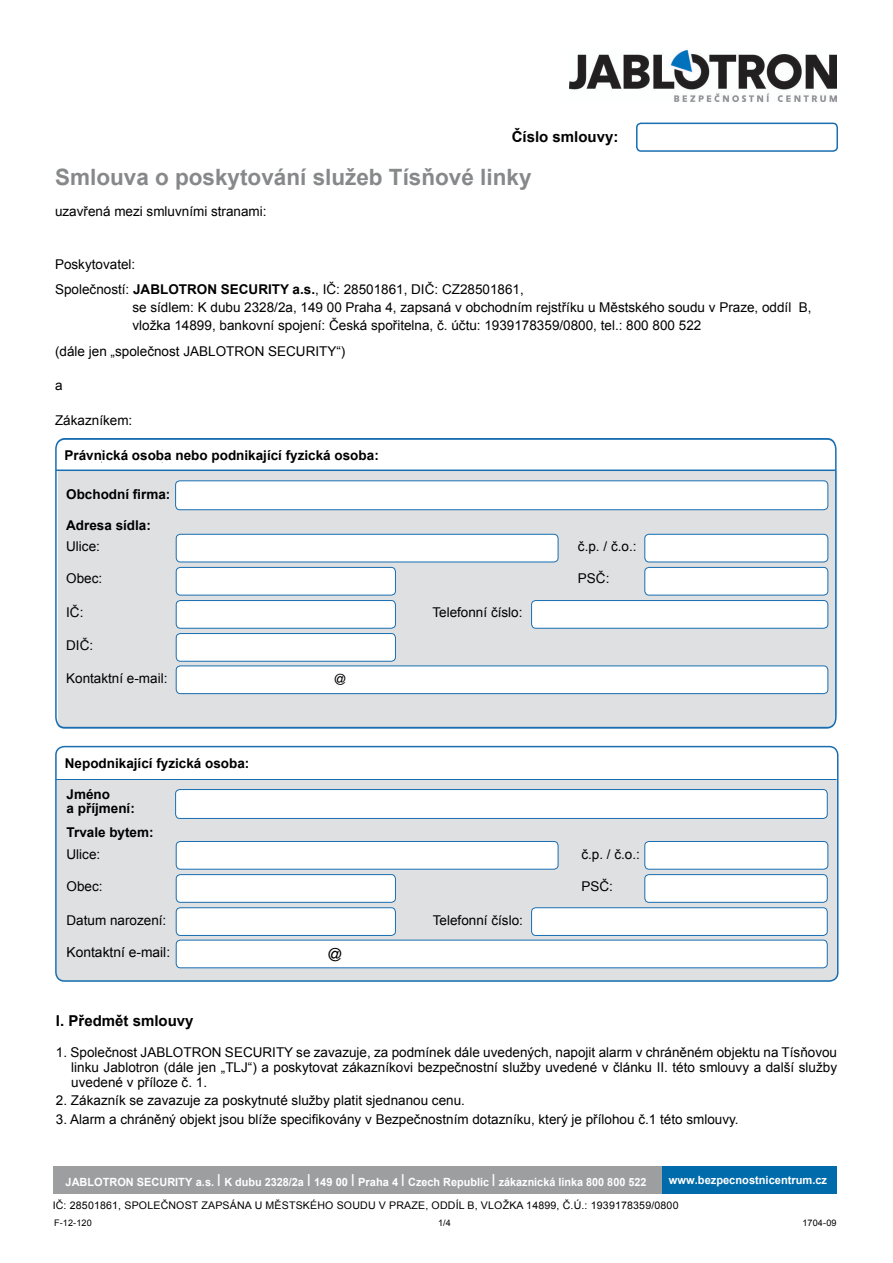
<style>
.page{position:relative;width:893px;height:1263px;background:#fff}
.page>*{position:absolute;margin:0;border:0;box-sizing:border-box;transform-origin:0 0}
.Paragraph_Style1{font:700 22.5px "Arial";color:#87888a}
.t1{font:18px "Helvetica Neue CE";color:#000}
.Paragraph_Style7{font:700 15px "Arial";color:#000}
.t2{font:13.8px "Arial";color:#000}
.Paragraph_Style6{font:13.5px/15px "Arial";color:#000}
.Paragraph_Style3{font:13.5px "Arial";color:#000}
.t3{font:700 13.5px "Arial";color:#000}
.Paragraph_Style5{font:13.5px "Arial";color:#000}
.Paragraph_Style2{font:13.5px "Arial";color:#000}
.t4{font:700 11.25px "Arial";color:#fff}
.t5{font:10.5px "Arial";letter-spacing:.015em;color:#000}
.t6{font:9px "Arial";letter-spacing:.015em;color:#000}
.s1{font-weight:700}
.s2{font-weight:400;font-size:16.65px}
</style>
<div class="page">
<div style="left:58px;top:780px;width:780px;height:202px;background:#dfe0e1"></div>
<div style="left:636px;top:123px;width:202px;height:29px;border:2px solid #186eb1;border-radius:4px"></div>
<svg style="left:55px;top:438px;width:782px;height:291px"></svg>
<div style="left:176px;top:789px;width:651px;height:29px;background:#fff;border-radius:4px"></div>
<div style="left:175px;top:789px;width:653px;height:30px;border:1px solid #186eb1;border-radius:4px"></div>
<div style="left:645px;top:841px;width:183px;height:28px;background:#fff;border-radius:4px"></div>
<div style="left:644px;top:841px;width:184px;height:29px;border:1px solid #186eb1;border-radius:4px"></div>
<div style="left:176px;top:940px;width:651px;height:28px;background:#fff;border-radius:4px"></div>
<div style="left:176px;top:940px;width:652px;height:28px;border:1px solid #186eb1;border-radius:4px"></div>
<div style="left:176px;top:841px;width:382px;height:28px;background:#fff;border-radius:4px"></div>
<div style="left:176px;top:841px;width:382px;height:29px;border:1px solid #186eb1;border-radius:4px"></div>
<div style="left:176px;top:875px;width:219px;height:27px;background:#fff;border-radius:4px"></div>
<div style="left:176px;top:874px;width:220px;height:29px;border:1px solid #186eb1;border-radius:4px"></div>
<div style="left:176px;top:908px;width:219px;height:27px;background:#fff;border-radius:4px"></div>
<div style="left:176px;top:907px;width:220px;height:29px;border:1px solid #186eb1;border-radius:4px"></div>
<div style="left:532px;top:908px;width:295px;height:27px;background:#fff;border-radius:4px"></div>
<div style="left:531px;top:907px;width:297px;height:29px;border:1px solid #186eb1;border-radius:4px"></div>
<div style="left:645px;top:875px;width:182px;height:27px;background:#fff;border-radius:4px"></div>
<div style="left:644px;top:874px;width:184px;height:29px;border:1px solid #186eb1;border-radius:4px"></div>
<hr style="left:56px;top:779px;width:781px;height:1px;background:#186eb1">
<div style="left:55px;top:746px;width:783px;height:236px;border:2px solid #186eb1;border-radius:9px"></div>
<img style="left:569px;top:51px;width:268px;height:51px">
<div style="left:176px;top:665px;width:652px;height:29px;border:1px solid #186eb1;border-radius:4px"></div>
<div style="left:176px;top:633px;width:219px;height:28px;background:#fff;border-radius:4px"></div>
<div style="left:176px;top:633px;width:220px;height:29px;border:1px solid #186eb1;border-radius:4px"></div>
<div style="left:54px;top:1166px;width:608px;height:28px;background:#9c9e9f"></div>
<div style="left:662px;top:1166px;width:174px;height:28px;background:#006bab"></div>
<svg style="left:334px;top:674px;width:12px;height:11px"></svg>
<p class="Paragraph_Style7" style="left:512px;top:126px;width:108px">Číslo smlouvy:</p>
<p class="Paragraph_Style1" style="left:55px;top:162px;width:478px">Smlouva o poskytování služeb Tísňové linky</p>
<p class="Paragraph_Style2" style="left:55px;top:202px;width:213px">uzavřená mezi smluvními stranami:</p>
<p class="Paragraph_Style6" style="left:55px;top:256px;width:82px">Poskytovatel:</p>
<p class="Paragraph_Style6" style="left:55px;top:282px;width:470px">Společností: <span class="s1">JABLOTRON SECURITY a.s.</span>, IČ: 28501861, DIČ: CZ28501861,</p>
<p class="Paragraph_Style6" style="left:132px;top:298px;width:681px;line-height:18px">se sídlem: K dubu 2328/2a, 149 00 Praha 4, zapsaná v obchodním rejstříku u Městského soudu v Praze, oddíl B, vložka 14899, bankovní spojení: Česká spořitelna, č. účtu: 1939178359/0800, tel.: 800 800 522</p>
<p class="Paragraph_Style5" style="left:55px;top:342px;width:292px">(dále jen „společnost JABLOTRON SECURITY“)</p>
<p class="Paragraph_Style5" style="left:55px;top:376px;width:9px">a</p>
<p class="Paragraph_Style6" style="left:55px;top:412px;width:79px">Zákazníkem:</p>
<p class="t3" style="left:64px;top:446px;width:316px">Právnická osoba nebo podnikající fyzická osoba:</p>
<p class="t3" style="left:66px;top:485px;width:106px">Obchodní firma:</p>
<p class="t3" style="left:66px;top:516px;width:86px">Adresa sídla:</p>
<p class="Paragraph_Style6" style="left:66px;top:539px;width:35px">Ulice:</p>
<p class="Paragraph_Style6" style="left:578px;top:539px;width:60px">č.p. / č.o.:</p>
<p class="Paragraph_Style6" style="left:66px;top:571px;width:38px">Obec:</p>
<p class="Paragraph_Style6" style="left:578px;top:571px;width:33px">PSČ:</p>
<p class="Paragraph_Style6" style="left:66px;top:605px;width:19px">IČ:</p>
<p class="Paragraph_Style6" style="left:432px;top:605px;width:92px">Telefonní číslo:</p>
<p class="Paragraph_Style6" style="left:66px;top:638px;width:28px">DIČ:</p>
<p class="Paragraph_Style6" style="left:66px;top:671px;width:103px">Kontaktní e-mail:</p>
<p class="t3" style="left:65px;top:754px;width:186px">Nepodnikající fyzická osoba:</p>
<p class="t3" style="left:67px;top:785px;width:45px">Jméno</p>
<p class="t3" style="left:67px;top:799px;width:70px">a příjmení:</p>
<p class="t3" style="left:67px;top:824px;width:89px">Trvale bytem:</p>
<p class="Paragraph_Style6" style="left:67px;top:847px;width:35px">Ulice:</p>
<p class="Paragraph_Style6" style="left:581px;top:847px;width:60px">č.p. / č.o.:</p>
<p class="Paragraph_Style6" style="left:67px;top:879px;width:38px">Obec:</p>
<p class="Paragraph_Style6" style="left:581px;top:879px;width:33px">PSČ:</p>
<p class="Paragraph_Style6" style="left:67px;top:913px;width:101px">Datum narození:</p>
<p class="Paragraph_Style6" style="left:433px;top:913px;width:92px">Telefonní číslo:</p>
<p class="t2" style="left:67px;top:943px;width:105px">Kontaktní e-mail:</p>
<h2 class="t1" style="left:328px;top:944px;width:16px">@</h2>
<p class="Paragraph_Style7" style="left:56px;top:1011px;width:139px">I. Předmět smlouvy</p>
<p class="Paragraph_Style6" style="left:71px;top:1044px;width:767px;text-align:justify;text-indent:-15px">1. Společnost JABLOTRON SECURITY se zavazuje, za podmínek dále uvedených, napojit alarm v chráněném objektu na Tísňovou linku Jablotron (dále jen „TLJ“) a poskytovat zákazníkovi bezpečnostní služby uvedené v článku II. této smlouvy a další služby uvedené v příloze č. 1.</p>
<p class="Paragraph_Style3" style="left:56px;top:1091px;width:410px">2. Zákazník se zavazuje za poskytnuté služby platit sjednanou cenu.</p>
<p class="Paragraph_Style3" style="left:56px;top:1111px;width:684px">3. Alarm a chráněný objekt jsou blíže specifikovány v Bezpečnostním dotazníku, který je přílohou č.1 této smlouvy.</p>
<p class="t4" style="left:66px;top:1175px;width:582px">JABLOTRON SECURITY a.s. <span class="s2">l</span> K dubu 2328/2a <span class="s2">l</span> 149 00 <span class="s2">l</span> Praha 4 <span class="s2">l</span> Czech Republic <span class="s2">l</span> zákaznická linka 800 800 522</p>
<p class="t4" style="left:669px;top:1173px;width:160px">www.bezpecnostnicentrum.cz</p>
<p class="t5" style="left:53px;top:1198px;width:627px">IČ: 28501861, SPOLEČNOST ZAPSÁNA U MĚSTSKÉHO SOUDU V PRAZE, ODDÍL B, VLOŽKA 14899, Č.Ú.: 1939178359/0800</p>
<p class="t6" style="left:54px;top:1217px;width:39px">F-12-120</p>
<p class="t6" style="left:438px;top:1217px;width:14px">1/4</p>
<p class="t6" style="left:802px;top:1217px;width:36px">1704-09</p>
</div>
